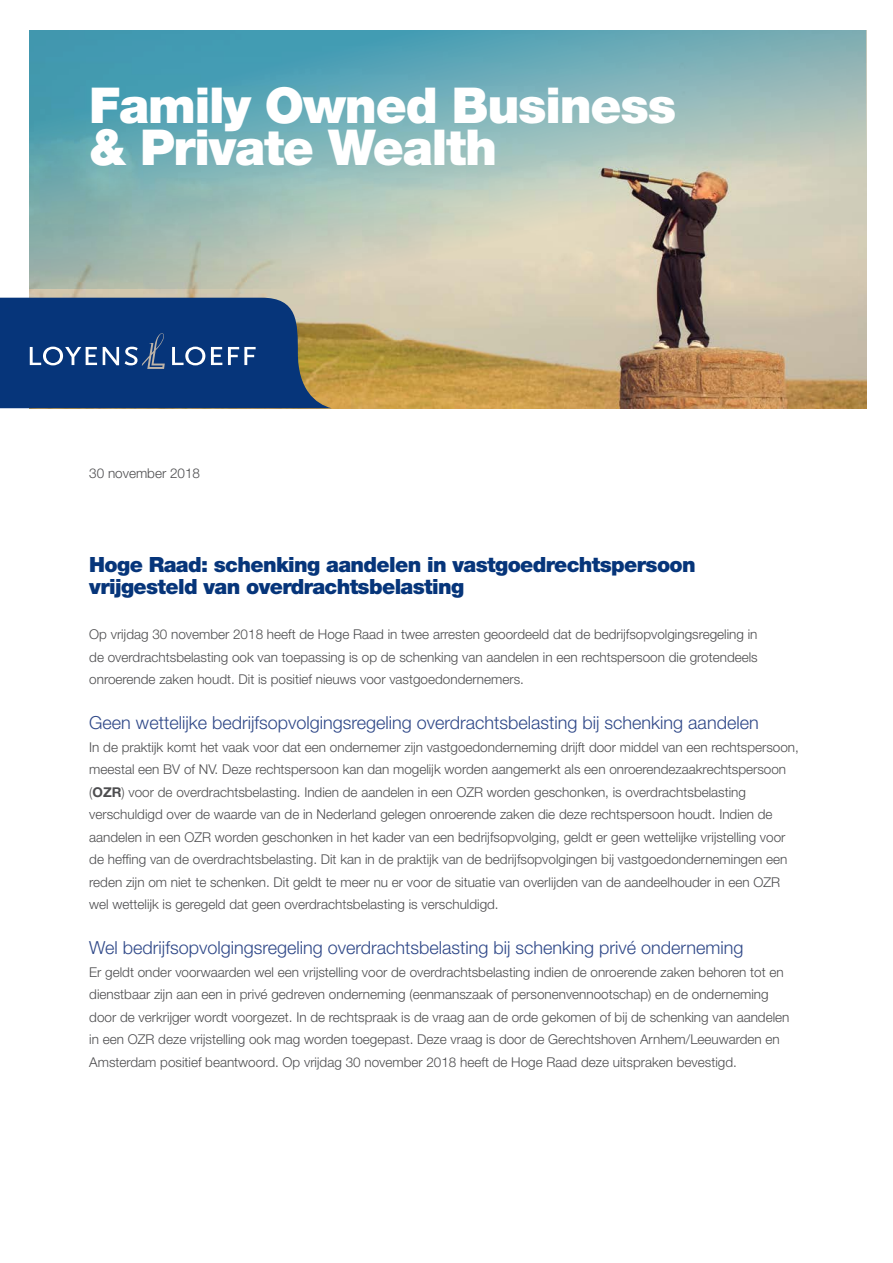
<style>
.page{position:relative;width:893px;height:1263px;background:#fff}
.page>*{position:absolute;margin:0;border:0;box-sizing:border-box;transform-origin:0 0}
.t1{font:900 49.5px/42px "Helvetica Neue LT Pro";letter-spacing:-.025em;color:#fff}
.t2{font:900 21px/22.5px "Helvetica Neue LT Pro";letter-spacing:-.03em;color:#06357a}
.t3{font:300 18px "Helvetica Neue LT Pro";color:#2f4888}
.t4{font:300 13.5px/22.5px "Helvetica Neue LT Pro";color:#4d4d4f}
.s1{font-weight:700}
</style>
<div class="page">
<img style="left:30px;top:288px;width:836px;height:120px">
<svg style="left:0;top:298px;width:332px;height:110px;background:#21477c"></svg>
<svg style="left:30px;top:30px;width:836px;height:258px;background:#94b6b3"></svg>
<h1 class="t1" style="left:89px;top:84px;width:588px">Family Owned Business &amp; Private Wealth</h1>
<p class="t4" style="left:89px;top:462px;width:112px">30 november 2018</p>
<h2 class="t2" style="left:89px;top:553px;width:608px">Hoge Raad: schenking aandelen in vastgoedrechtspersoon vrijgesteld van overdrachtsbelasting</h2>
<p class="t4" style="left:89px;top:623px;width:670px;text-align:justify">Op vrijdag 30 november 2018 heeft de Hoge Raad in twee arresten geoordeeld dat de bedrijfsopvolgingsregeling in de overdrachtsbelasting ook van toepassing is op de schenking van aandelen in een rechtspersoon die grotendeels onroerende zaken houdt. Dit is positief nieuws voor vastgoedondernemers.</p>
<h3 class="t3" style="left:89px;top:712px;width:671px">Geen wettelijke bedrijfsopvolgingsregeling overdrachtsbelasting bij schenking aandelen</h3>
<p class="t4" style="left:89px;top:735px;width:711px">In de praktijk komt het vaak voor dat een ondernemer zijn vastgoedonderneming drijft door middel van een rechtspersoon, meestal een BV of NV. Deze rechtspersoon kan dan mogelijk worden aangemerkt als een onroerendezaakrechtspersoon (<span class="s1">OZR</span>) voor de overdrachtsbelasting. Indien de aandelen in een OZR worden geschonken, is overdrachtsbelasting verschuldigd over de waarde van de in Nederland gelegen onroerende zaken die deze rechtspersoon houdt. Indien de aandelen in een OZR worden geschonken in het kader van een bedrijfsopvolging, geldt er geen wettelijke vrijstelling voor de heffing van de overdrachtsbelasting. Dit kan in de praktijk van de bedrijfsopvolgingen bij vastgoedondernemingen een reden zijn om niet te schenken. Dit geldt te meer nu er voor de situatie van overlijden van de aandeelhouder in een OZR wel wettelijk is geregeld dat geen overdrachtsbelasting is verschuldigd.</p>
<h3 class="t3" style="left:89px;top:937px;width:656px">Wel bedrijfsopvolgingsregeling overdrachtsbelasting bij schenking privé onderneming</h3>
<p class="t4" style="left:89px;top:960px;width:702px">Er geldt onder voorwaarden wel een vrijstelling voor de overdrachtsbelasting indien de onroerende zaken behoren tot en dienstbaar zijn aan een in privé gedreven onderneming (eenmanszaak of personenvennootschap) en de onderneming door de verkrijger wordt voorgezet. In de rechtspraak is de vraag aan de orde gekomen of bij de schenking van aandelen in een OZR deze vrijstelling ook mag worden toegepast. Deze vraag is door de Gerechtshoven Arnhem/Leeuwarden en Amsterdam positief beantwoord. Op vrijdag 30 november 2018 heeft de Hoge Raad deze uitspraken bevestigd.</p>
</div>
